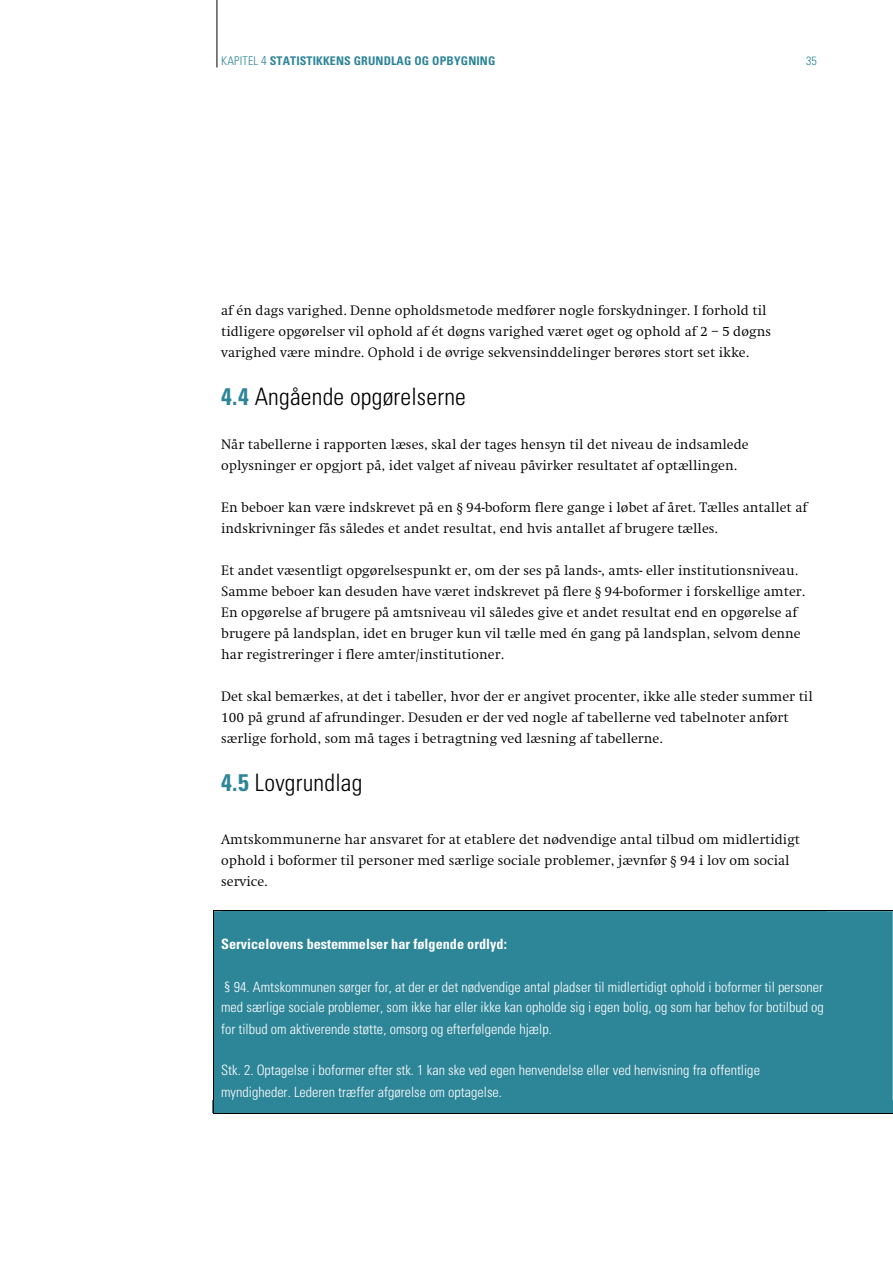
<style>
.page{position:relative;width:893px;height:1263px;background:#fff}
.page>*{position:absolute;margin:0;border:0;box-sizing:border-box;transform-origin:0 0}
.mellemrubrik_01{font:300 condensed 24px "Univers LT Std";letter-spacing:.01em;color:#000}
.Brød{font:300 condensed 24px "Univers LT Std";letter-spacing:.01em;color:#000}
.Brød-luft{font:300 14.25px/21px "Swift EF";color:#000}
.Faktabox{font:300 condensed 14.25px/21px "Univers LT Std";color:#fff;text-align:justify}
.Brød-2{font:300 14.25px/21px "Swift EF";color:#000}
.Faktabox-2{font:700 condensed 14.25px "Univers LT Std";color:#fff}
.t1{font:700 condensed 12px "Univers LT Std";letter-spacing:.015em;color:#2d8598}
.t2{font:300 condensed 12px "Univers LT Std";color:#2d8598}
.s1{font-weight:300}
.s2{font-weight:300;font-size:12.75px}
.s3{font-weight:700;color:#2d8598}
</style>
<div class="page">
<hr style="left:217px;top:0;width:1px;height:67px;background:#010101">
<div style="left:214px;top:911px;width:679px;height:189px;background:#2d8598"></div>
<div style="left:221px;top:911px;width:604px;height:42px;background:#2d8598"></div>
<div style="left:221px;top:953px;width:604px;height:42px;background:#2d8598"></div>
<div style="left:221px;top:995px;width:604px;height:21px;background:#2d8598"></div>
<div style="left:221px;top:1016px;width:604px;height:21px;background:#2d8598"></div>
<div style="left:221px;top:1037px;width:604px;height:42px;background:#2d8598"></div>
<div style="left:221px;top:1079px;width:604px;height:21px;background:#2d8598"></div>
<hr style="left:213px;top:910px;width:680px;height:1px;background:#000">
<div style="left:212px;top:1100px;width:681px;height:13px;background:#2d8598"></div>
<hr style="left:213px;top:911px;width:1px;height:203px;background:#000">
<hr style="left:213px;top:1113px;width:680px;height:1px;background:#000">
<p class="t1" style="left:221px;top:56px;width:276px"><span class="s1">KAPITEL</span> <span class="s2">4</span> STATISTIKKENS GRUNDLAG OG OPBYGNING</p>
<p class="t2" style="left:806px;top:56px;width:12px">35</p>
<p class="Brød-luft" style="left:221px;top:301px;width:551px">af én dags varighed. Denne opholdsmetode medfører nogle forskydninger. I forhold til tidligere opgørelser vil ophold af ét døgns varighed været øget og ophold af 2 – 5 døgns varighed være mindre. Ophold i de øvrige sekvensinddelinger berøres stort set ikke.</p>
<p class="mellemrubrik_01" style="left:221px;top:387px;width:246px"><span class="s3">4.4</span> Angående opgørelserne</p>
<p class="Brød-2" style="left:221px;top:435px;width:529px">Når tabellerne i rapporten læses, skal der tages hensyn til det niveau de indsamlede oplysninger er opgjort på, idet valget af niveau påvirker resultatet af optællingen.</p>
<p class="Brød-luft" style="left:221px;top:498px;width:587px">En beboer kan være indskrevet på en § 94-boform flere gange i løbet af året. Tælles antallet af indskrivninger fås således et andet resultat, end hvis antallet af brugere tælles.</p>
<p class="Brød-luft" style="left:221px;top:561px;width:585px">Et andet væsentligt opgørelsespunkt er, om der ses på lands-, amts- eller institutionsniveau.<br>Samme beboer kan desuden have været indskrevet på flere § 94-boformer i forskellige amter.<br>En opgørelse af brugere på amtsniveau vil således give et andet resultat end en opgørelse af brugere på landsplan, idet en bruger kun vil tælle med én gang på landsplan, selvom denne har registreringer i flere amter/institutioner.</p>
<p class="Brød-luft" style="left:221px;top:687px;width:593px">Det skal bemærkes, at det i tabeller, hvor der er angivet procenter, ikke alle steder summer til<br>100 på grund af afrundinger. Desuden er der ved nogle af tabellerne ved tabelnoter anført særlige forhold, som må tages i betragtning ved læsning af tabellerne.</p>
<p class="Brød" style="left:221px;top:773px;width:143px"><span class="s3">4.5</span> Lovgrundlag</p>
<p class="Brød-luft" style="left:221px;top:830px;width:580px">Amtskommunerne har ansvaret for at etablere det nødvendige antal tilbud om midlertidigt ophold i boformer til personer med særlige sociale problemer, jævnfør § 94 i lov om social service.</p>
<p class="Faktabox-2" style="left:221px;top:939px;width:287px">Servicelovens bestemmelser har følgende ordlyd:</p>
<p class="Faktabox" style="left:221px;top:977px;width:604px">§ 94. Amtskommunen sørger for, at der er det nødvendige antal pladser til midlertidigt ophold i boformer til personer med særlige sociale problemer, som ikke har eller ikke kan opholde sig i egen bolig, og som har behov for botilbud og for tilbud om aktiverende støtte, omsorg og efterfølgende hjælp.</p>
<p class="Faktabox" style="left:221px;top:1061px;width:540px">Stk. 2. Optagelse i boformer efter stk. 1 kan ske ved egen henvendelse eller ved henvisning fra offentlige myndigheder. Lederen træffer afgørelse om optagelse.</p>
</div>
